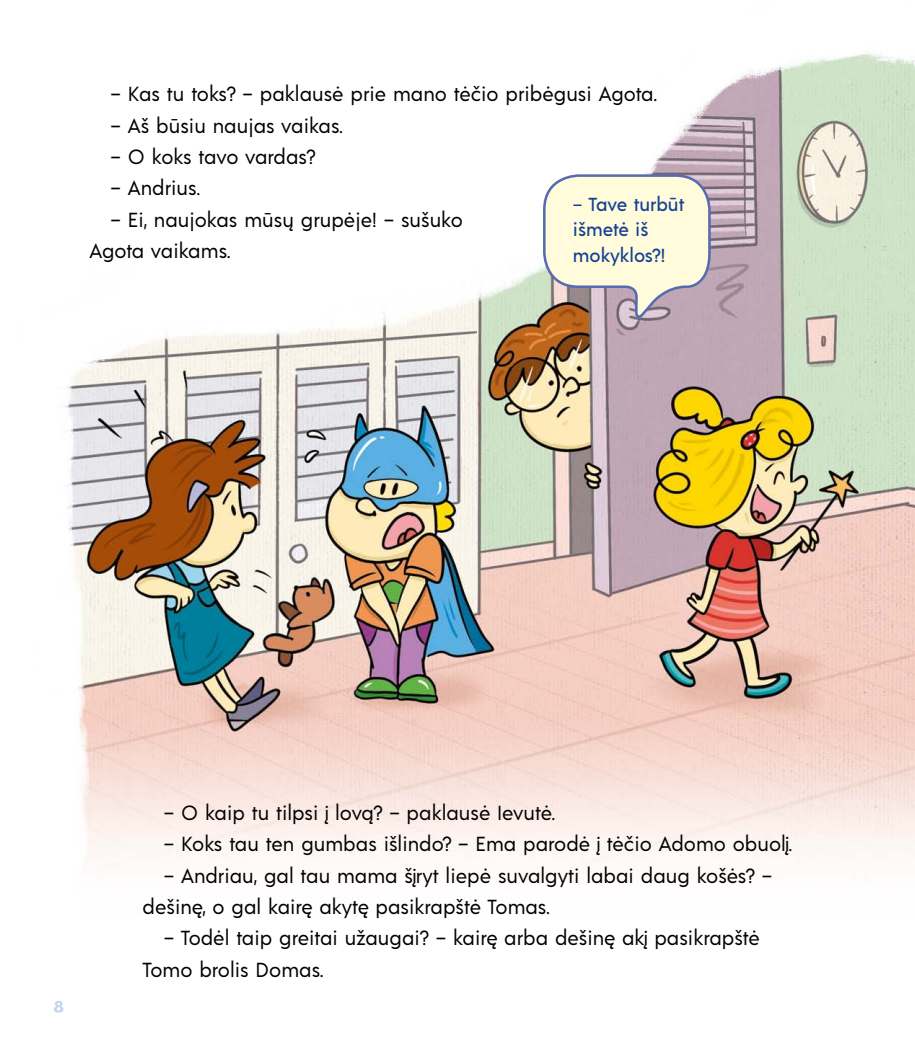
<style>
.page{position:relative;width:915px;height:1063px;background:#fff}
.page>*{position:absolute;margin:0;border:0;box-sizing:border-box;transform-origin:0 0}
.tekstas{font:20.25px/31.3px "Acre";color:#000}
.Tekstas_naujas_pusla{font:20.25px "Acre";color:#000}
.tekstas-2{font:20.25px "Acre";letter-spacing:-.02em;color:#000}
.kalba{font:500 18.75px/25.3px "Acre";color:#134094}
.t1{font:16.5px "Bobn Ed Bounce";color:#bfd1ed}
</style>
<div class="page">
<img style="left:64px;top:51px;width:850px;height:818px">
<svg style="left:541px;top:173px;width:170px;height:483px;background:#d3bfab"></svg>
<p class="Tekstas_naujas_pusla" style="left:111px;top:80px;width:547px">– Kas tu toks? – paklausė prie mano tėčio pribėgusi Agota.</p>
<p class="tekstas" style="left:111px;top:109px;width:233px">– Aš būsiu naujas vaikas.</p>
<p class="tekstas-2" style="left:111px;top:143px;width:206px">– O koks tavo vardas?</p>
<p class="tekstas" style="left:111px;top:171px;width:91px">– Andrius.</p>
<p class="tekstas" style="left:89px;top:203px;width:375px;text-indent:21px">– Ei, naujokas mūsų grupėje! – sušuko<br>Agota vaikams.</p>
<p class="kalba" style="left:572px;top:190px;width:113px">– Tave turbūt išmetė iš mokyklos?!</p>
<p class="t1" style="left:54px;top:996px;width:12px">8</p>
<p class="tekstas" style="left:164px;top:796px;width:392px">– O kaip tu tilpsi į lovą? – paklausė Ievutė.</p>
<p class="tekstas" style="left:164px;top:827px;width:629px">– Koks tau ten gumbas išlindo? – Ema parodė į tėčio Adomo obuolį.</p>
<p class="tekstas" style="left:142px;top:858px;width:631px;text-indent:21px">– Andriau, gal tau mama šįryt liepė suvalgyti labai daug košės? – dešinę, o gal kairę akytę pasikrapštė Tomas.</p>
<p class="tekstas" style="left:142px;top:921px;width:618px;text-indent:21px">– Todėl taip greitai užaugai? – kairę arba dešinę akį pasikrapštė<br>Tomo brolis Domas.</p>
</div>
